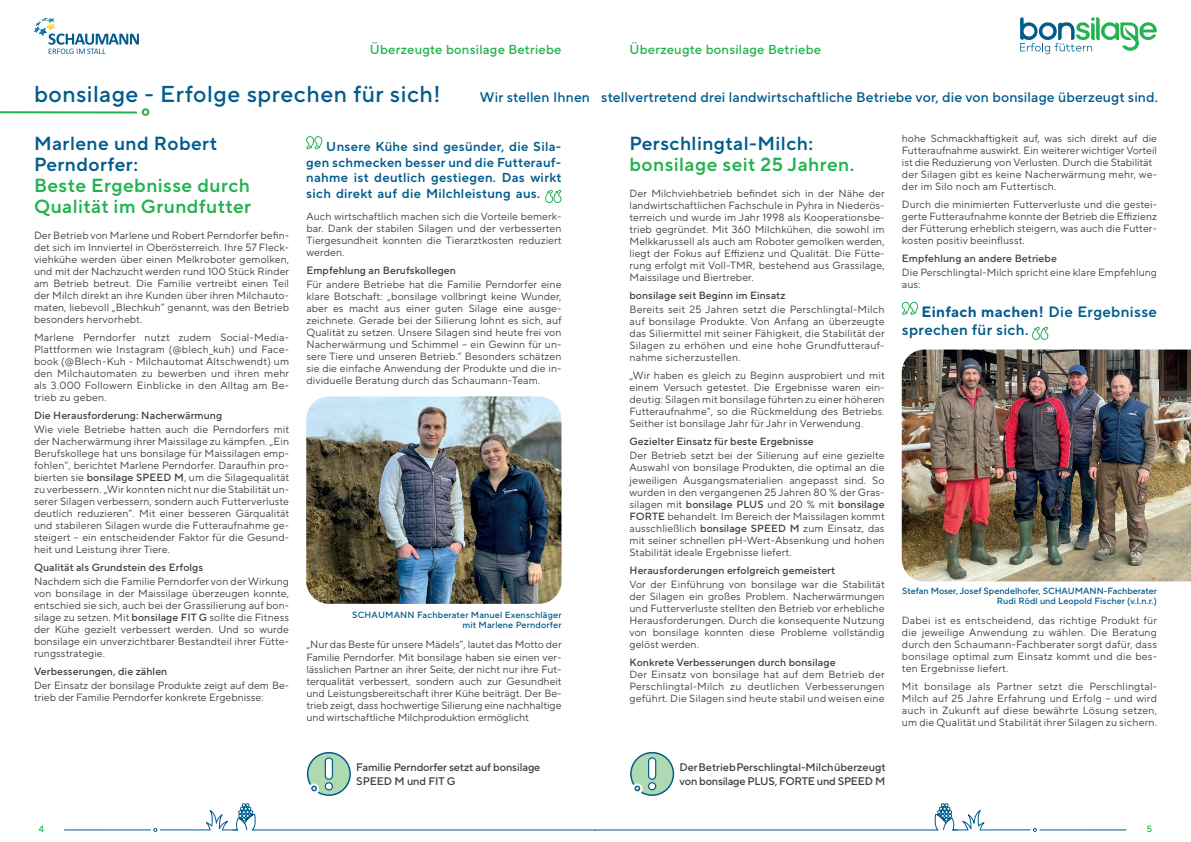
<style>
.page{position:relative;width:1191px;height:842px;background:#fff}
.page>*{position:absolute;margin:0;border:0;box-sizing:border-box;transform-origin:0 0}
.t1{font:500 23px "TT Norms Pro";letter-spacing:.025em;color:#005c8c}
.t2{font:19px/21px "TT Norms Pro Dm Bd";letter-spacing:.025em;color:#22b24f}
.t3{font:19px/21px "TT Norms Pro Dm Bd";letter-spacing:.025em;color:#005c8c}
.t4{font:700 15px "TT Norms Pro";letter-spacing:.025em;color:#005c8c}
.t5{font:15px "TT Norms Pro Dm Bd";letter-spacing:.025em;color:#005c8c}
.t6{font:500 14px "TT Norms Pro";letter-spacing:.01em;color:#005c8c}
.t7{font:13px/15.6px "TT Norms Pro Dm Bd";letter-spacing:.025em;color:#005c8c;text-align:justify}
.t8{font:500 13px "TT Norms Pro";letter-spacing:.02em;color:#22b24f}
.t9{font:500 11px/14px "TT Norms Pro";letter-spacing:-.01em;color:#3e3e3f}
.t10{font:10.5px/12px "TT Norms Pro";letter-spacing:.01em;color:#3e3e3f;text-align:justify}
.t11{font:500 10.5px "TT Norms Pro";letter-spacing:.01em;color:#3e3e3f}
.t12{font:500 9px/10px "TT Norms Pro";letter-spacing:.01em;color:#005c8c;text-align:right}
.t13{font:500 9px "TT Norms Pro";color:#22b24f}
.s1{font-weight:500}
.s2{font-family:"TT Norms Pro Dm Bd";font-weight:400}
</style>
<div class="page">
<hr style="left:64px;top:829px;width:86px;height:1px;background:#005c8c">
<hr style="left:1039px;top:829px;width:87px;height:1px;background:#005c8c">
<svg style="left:153px;top:803px;width:884px;height:29px"></svg>
<svg style="left:34px;top:18px;width:105px;height:36px"></svg>
<svg style="left:1020px;top:17px;width:136px;height:37px"></svg>
<svg style="left:0;top:111px;width:137px;height:3px"></svg>
<div style="left:142px;top:108px;width:7px;height:8px;border:2px solid #22b24f;border-radius:50%"></div>
<img style="left:306px;top:396px;width:255px;height:208px">
<svg style="left:306px;top:136px;width:16px;height:13px"></svg>
<svg style="left:545px;top:190px;width:17px;height:13px"></svg>
<svg style="left:307px;top:752px;width:44px;height:44px"></svg>
<svg style="left:901px;top:302px;width:17px;height:13px"></svg>
<svg style="left:1032px;top:327px;width:16px;height:13px"></svg>
<img style="left:901px;top:350px;width:290px;height:231px">
<svg style="left:630px;top:752px;width:44px;height:44px"></svg>
<p class="t8" style="left:370px;top:40px;width:193px">Überzeugte bonsilage Betriebe</p>
<p class="t8" style="left:629px;top:40px;width:193px">Überzeugte bonsilage Betriebe</p>
<h1 class="t1" style="left:34px;top:77px;width:408px">bonsilage - Erfolge sprechen für sich!</h1>
<h3 class="t6" style="left:480px;top:87px;width:679px">Wir stellen Ihnen stellvertretend drei landwirtschaftliche Betriebe vor, die von bonsilage überzeugt sind.</h3>
<h2 class="t3" style="left:34px;top:133px;width:185px">Marlene und Robert<br>Perndorfer:</h2>
<h2 class="t2" style="left:34px;top:175px;width:219px">Beste Ergebnisse durch<br>Qualität im Grundfutter</h2>
<p class="t10" style="left:34px;top:229px;width:257px">Der Betrieb von Marlene und Robert Perndorfer befin&shy;det sich im Innviertel in Oberösterreich. Ihre 57 Fleck&shy;viehkühe werden über einen Melkroboter gemolken, und mit der Nachzucht werden rund 100 Stück Rinder am Betrieb betreut. Die Familie vertreibt einen Teil der Milch direkt an ihre Kunden über ihren Milchauto&shy;maten, liebevoll „Blechkuh“ genannt, was den Betrieb besonders hervorhebt.</p>
<p class="t10" style="left:34px;top:331px;width:257px">Marlene Perndorfer nutzt zudem Social-Media-Plattformen wie Instagram (@blech_kuh) und Face&shy;book (@Blech-Kuh - Milchautomat Altschwendt) um den Milchautomaten zu bewerben und ihren mehr als 3.000 Followern Einblicke in den Alltag am Be&shy;trieb zu geben.</p>
<p class="t11" style="left:34px;top:408px;width:190px">Die Herausforderung: Nacherwärmung</p>
<p class="t10" style="left:34px;top:423px;width:257px">Wie viele Betriebe hatten auch die Perndorfers mit der Nacherwärmung ihrer Maissilage zu kämpfen. „Ein Berufskollege hat uns bonsilage für Maissilagen emp&shy;fohlen“, berichtet Marlene Perndorfer. Daraufhin pro&shy;bierten sie <span class="s1">bonsilage SPEED M</span>, um die Silagequalität zu verbessern. „Wir konnten nicht nur die Stabilität un&shy;serer Silagen verbessern, sondern auch Futterverluste deutlich reduzieren“. Mit einer besseren Gärqualität und stabileren Silagen wurde die Futteraufnahme ge&shy;steigert – ein entscheidender Faktor für die Gesund&shy;heit und Leistung ihrer Tiere.</p>
<p class="t11" style="left:34px;top:560px;width:171px">Qualität als Grundstein des Erfolgs</p>
<p class="t10" style="left:34px;top:575px;width:256px">Nachdem sich die Familie Perndorfer von der Wirkung von bonsilage in der Maissilage überzeugen konnte, entschied sie sich, auch bei der Grassilierung auf bon&shy;silage zu setzen. Mit <span class="s1">bonsilage FIT G</span> sollte die Fitness der Kühe gezielt verbessert werden. Und so wurde bonsilage ein unverzichtbarer Bestandteil ihrer Fütte&shy;rungsstrategie.</p>
<p class="t11" style="left:34px;top:664px;width:135px">Verbesserungen, die zählen</p>
<p class="t10" style="left:34px;top:679px;width:256px">Der Einsatz der bonsilage Produkte zeigt auf dem Be&shy;trieb der Familie Perndorfer konkrete Ergebnisse:</p>
<p class="t10" style="left:902px;top:133px;width:256px;text-align:left">hohe Schmackhaftigkeit auf, was sich direkt auf die Futteraufnahme auswirkt. Ein weiterer wichtiger Vorteil ist die Reduzierung von Verlusten. Durch die Stabilität der Silagen gibt es keine Nacherwärmung mehr, we&shy;der im Silo noch am Futtertisch.</p>
<p class="t10" style="left:902px;top:199px;width:257px">Durch die minimierten Futterverluste und die gestei&shy;gerte Futteraufnahme konnte der Betrieb die Effizienz der Fütterung erheblich steigern, was auch die Futter&shy;kosten positiv beeinflusst.</p>
<p class="t11" style="left:902px;top:251px;width:156px">Empfehlung an andere Betriebe</p>
<p class="t10" style="left:902px;top:267px;width:256px">Die Perschlingtal-Milch spricht eine klare Empfehlung aus:</p>
<h2 class="t3" style="left:629px;top:133px;width:185px">Perschlingtal-Milch:</h2>
<h2 class="t2" style="left:629px;top:154px;width:226px">bonsilage seit 25 Jahren.</h2>
<p class="t10" style="left:629px;top:188px;width:257px">Der Milchviehbetrieb befindet sich in der Nähe der landwirtschaftlichen Fachschule in Pyhra in Niederös&shy;terreich und wurde im Jahr 1998 als Kooperationsbe&shy;trieb gegründet. Mit 360 Milchkühen, die sowohl im Melkkarussell als auch am Roboter gemolken werden, liegt der Fokus auf Effizienz und Qualität. Die Fütte&shy;rung erfolgt mit Voll-TMR, bestehend aus Grassilage, Maissilage und Biertreber.</p>
<p class="t11" style="left:629px;top:288px;width:157px">bonsilage seit Beginn im Einsatz</p>
<p class="t10" style="left:629px;top:304px;width:257px">Bereits seit 25 Jahren setzt die Perschlingtal-Milch auf bonsilage Produkte. Von Anfang an überzeugte das Siliermittel mit seiner Fähigkeit, die Stabilität der Silagen zu erhöhen und eine hohe Grundfutterauf&shy;nahme sicherzustellen.</p>
<p class="t10" style="left:629px;top:370px;width:257px">„Wir haben es gleich zu Beginn ausprobiert und mit einem Versuch getestet. Die Ergebnisse waren ein&shy;deutig: Silagen mit bonsilage führten zu einer höheren Futteraufnahme“, so die Rückmeldung des Betriebs.<br>Seither ist bonsilage Jahr für Jahr in Verwendung.</p>
<p class="t11" style="left:629px;top:434px;width:186px">Gezielter Einsatz für beste Ergebnisse</p>
<p class="t10" style="left:629px;top:450px;width:257px">Der Betrieb setzt bei der Silierung auf eine gezielte Auswahl von bonsilage Produkten, die optimal an die jeweiligen Ausgangsmaterialien angepasst sind. So wurden in den vergangenen 25 Jahren 80 % der Gras&shy;silagen mit <span class="s1">bonsilage PLUS</span> und 20 % mit <span class="s1">bonsilage FORTE</span> behandelt. Im Bereich der Maissilagen kommt ausschließlich <span class="s1">bonsilage SPEED M</span> zum Einsatz, das mit seiner schnellen pH-Wert-Absenkung und hohen Stabilität ideale Ergebnisse liefert.</p>
<p class="t11" style="left:629px;top:562px;width:207px">Herausforderungen erfolgreich gemeistert</p>
<p class="t10" style="left:629px;top:578px;width:257px">Vor der Einführung von bonsilage war die Stabilität der Silagen ein großes Problem. Nacherwärmungen und Futterverluste stellten den Betrieb vor erhebliche Herausforderungen. Durch die konsequente Nutzung von bonsilage konnten diese Probleme vollständig gelöst werden.</p>
<p class="t11" style="left:629px;top:654px;width:207px">Konkrete Verbesserungen durch bonsilage</p>
<p class="t10" style="left:629px;top:668px;width:257px">Der Einsatz von bonsilage hat auf dem Betrieb der Perschlingtal-Milch zu deutlichen Verbesserungen geführt. Die Silagen sind heute stabil und weisen eine</p>
<p class="t7" style="left:306px;top:139px;width:257px;text-indent:20px">Unsere Kühe sind gesünder, die Sila&shy;gen schmecken besser und die Futterauf&shy;nahme ist deutlich gestiegen. Das wirkt sich direkt auf die Milchleistung aus.</p>
<p class="t10" style="left:306px;top:211px;width:257px">Auch wirtschaftlich machen sich die Vorteile bemerk&shy;bar. Dank der stabilen Silagen und der verbesserten Tiergesundheit konnten die Tierarztkosten reduziert werden.</p>
<p class="t11" style="left:306px;top:263px;width:151px">Empfehlung an Berufskollegen</p>
<p class="t10" style="left:306px;top:279px;width:257px">Für andere Betriebe hat die Familie Perndorfer eine klare Botschaft: „bonsilage vollbringt keine Wunder, aber es macht aus einer guten Silage eine ausge&shy;zeichnete. Gerade bei der Silierung lohnt es sich, auf Qualität zu setzen. Unsere Silagen sind heute frei von Nacherwärmung und Schimmel – ein Gewinn für un&shy;sere Tiere und unseren Betrieb.“ Besonders schätzen sie die einfache Anwendung der Produkte und die in&shy;dividuelle Beratung durch das Schaumann-Team.</p>
<h3 class="t4" style="left:921px;top:300px;width:237px">Einfach machen! <span class="s2">Die Ergebnisse</span></h3>
<h3 class="t5" style="left:902px;top:319px;width:128px">sprechen für sich.</h3>
<p class="t12" style="left:902px;top:586px;width:256px">Stefan Moser, Josef Spendelhofer, SCHAUMANN-Fachberater<br>Rudi Rödl und Leopold Fischer (v.l.n.r.)</p>
<p class="t12" style="left:352px;top:610px;width:211px">SCHAUMANN Fachberater Manuel Exenschläger mit Marlene Perndorfer</p>
<p class="t10" style="left:902px;top:615px;width:257px">Dabei ist es entscheidend, das richtige Produkt für die jeweilige Anwendung zu wählen. Die Beratung durch den Schaumann-Fachberater sorgt dafür, dass bonsilage optimal zum Einsatz kommt und die bes&shy;ten Ergebnisse liefert.</p>
<p class="t10" style="left:902px;top:681px;width:256px">Mit bonsilage als Partner setzt die Perschlingtal-Milch auf 25 Jahre Erfahrung und Erfolg – und wird auch in Zukunft auf diese bewährte Lösung setzen, um die Qualität und Stabilität ihrer Silagen zu sichern.</p>
<p class="t10" style="left:306px;top:639px;width:257px">„Nur das Beste für unsere Mädels“, lautet das Motto der Familie Perndorfer. Mit bonsilage haben sie einen ver&shy;lässlichen Partner an ihrer Seite, der nicht nur ihre Fut&shy;terqualität verbessert, sondern auch zur Gesundheit und Leistungsbereitschaft ihrer Kühe beiträgt. Der Be&shy;trieb zeigt, dass hochwertige Silierung eine nachhaltige und wirtschaftliche Milchproduktion ermöglicht</p>
<p class="t9" style="left:356px;top:760px;width:186px">Familie Perndorfer setzt auf bonsilage<br>SPEED M und FIT G</p>
<p class="t9" style="left:679px;top:760px;width:207px">Der Betrieb Perschlingtal-Milch überzeugt von bonsilage PLUS, FORTE und SPEED M</p>
<p class="t13" style="left:39px;top:822px;width:7px">4</p>
<p class="t13" style="left:1146px;top:822px;width:7px">5</p>
</div>
